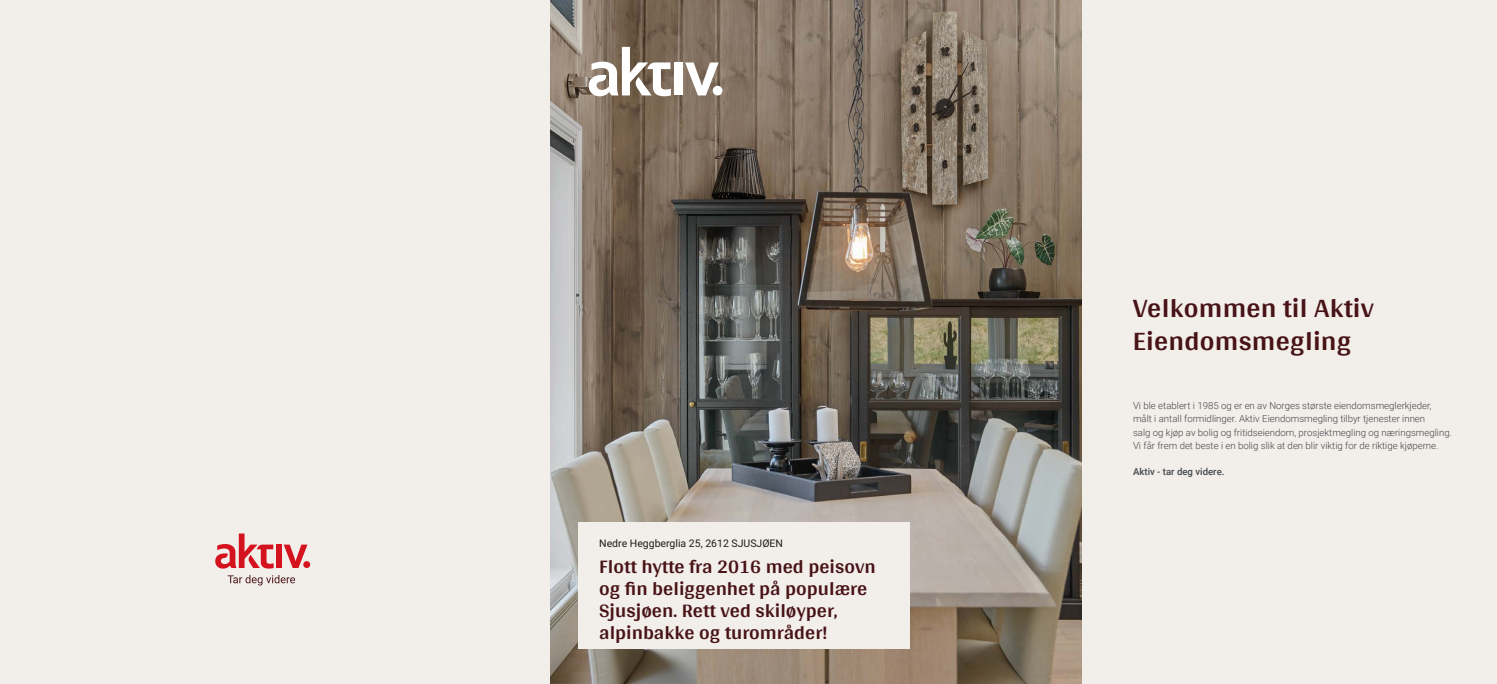
<style>
.page{position:relative;width:1497px;height:684px;background:#fff}
.page>*{position:absolute;margin:0;border:0;box-sizing:border-box;transform-origin:0 0}
.t1{font:700 28px/33.2px "Arya";letter-spacing:.01em;color:#481317}
.t2{font:700 20.12px/21.9px "Arya";color:#481317}
.t3{font:10.5px "Roboto";color:#1d1d1b}
.t4{font:300 9.62px/13.1px "Roboto";color:#414749}
.t5{font:500 9.62px "Roboto";color:#414749}
</style>
<div class="page">
<img style="left:550px;top:0;width:533px;height:684px">
<div style="left:532px;top:0;width:18px;height:684px;background:#f2eeea"></div>
<div style="left:579px;top:522px;width:331px;height:127px;background:#f2eeea"></div>
<div style="left:1083px;top:0;width:414px;height:684px;background:#f2eeea"></div>
<div style="left:674px;top:62px;width:8px;height:33px;background:#fff"></div>
<div style="left:713px;top:86px;width:9px;height:9px;background:#fff;border-radius:50%"></div>
<svg style="left:589px;top:47px;width:82px;height:49px"></svg>
<svg style="left:685px;top:62px;width:34px;height:33px"></svg>
<div style="left:0;top:0;width:533px;height:684px;background:#f2eeea"></div>
<div style="left:276px;top:544px;width:6px;height:24px;background:#d5131e"></div>
<div style="left:303px;top:561px;width:7px;height:7px;background:#d5131e;border-radius:50%"></div>
<svg style="left:215px;top:533px;width:59px;height:35px"></svg>
<svg style="left:284px;top:544px;width:23px;height:24px"></svg>
<svg style="left:228px;top:575px;width:67px;height:10px"></svg>
<p class="t3" style="left:599px;top:535px;width:185px">Nedre Heggberglia 25, 2612 SJUSJØEN</p>
<h2 class="t2" style="left:599px;top:555px;width:278px">Flott hytte fra 2016 med peisovn og fin beliggenhet på populære<br>Sjusjøen. Rett ved skiløyper, alpinbakke og turområder!</h2>
<h1 class="t1" style="left:1133px;top:290px;width:243px">Velkommen til Aktiv<br>Eiendomsmegling</h1>
<p class="t4" style="left:1133px;top:399px;width:320px">Vi ble etablert i 1985 og er en av Norges største eiendomsmeglerkjeder, målt i antall formidlinger. Aktiv Eiendomsmegling tilbyr tjenester innen<br>salg og kjøp av bolig og fritidseiendom, prosjektmegling og næringsmegling.<br>Vi får frem det beste i en bolig slik at den blir viktig for de riktige kjøperne.</p>
<p class="t5" style="left:1133px;top:465px;width:93px">Aktiv - tar deg videre.</p>
</div>
